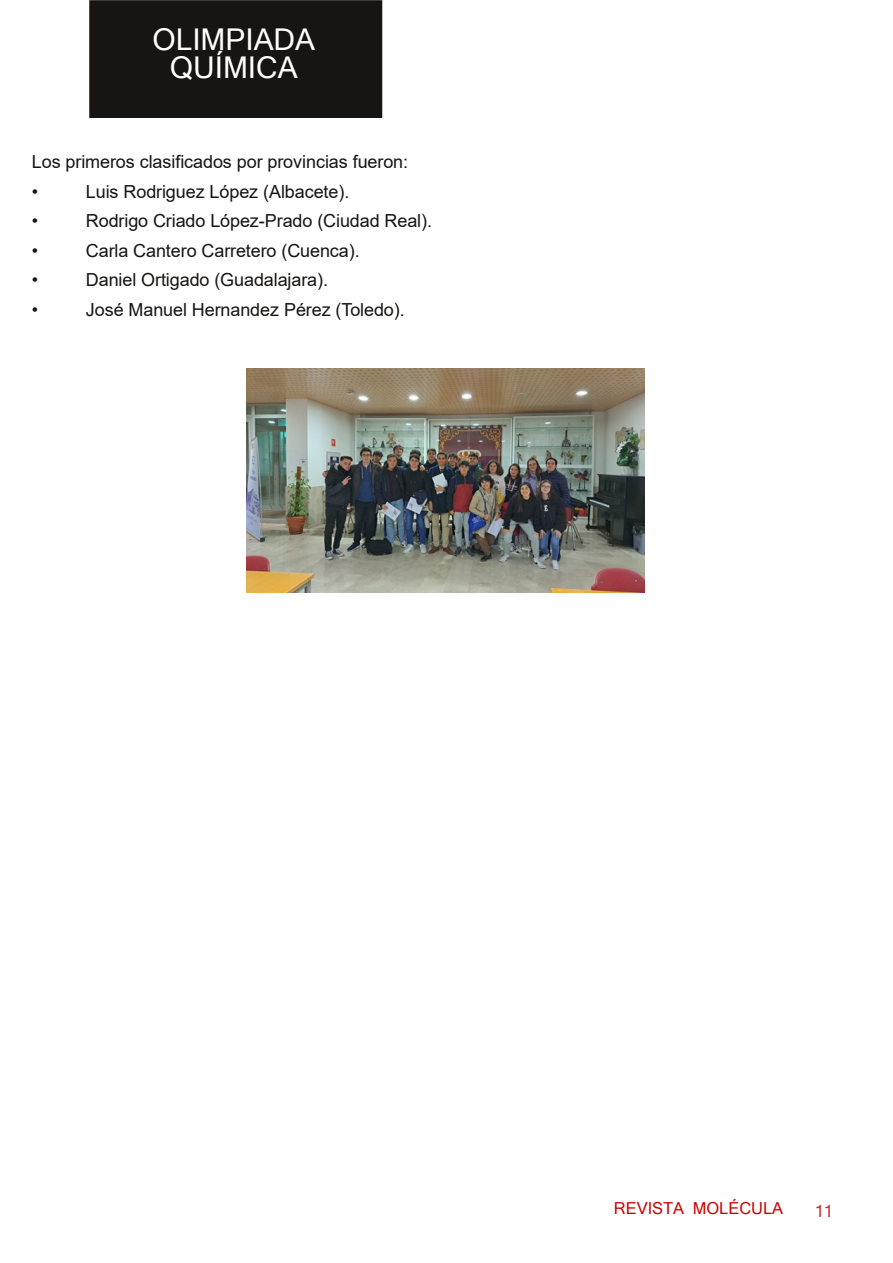
<style>
.page{position:relative;width:893px;height:1263px;background:#fff}
.page>*{position:absolute;margin:0;border:0;box-sizing:border-box;transform-origin:0 0}
.t1{font:30px/28.8px "Microsoft Sans Serif";color:#fff;text-align:center}
.t2{font:18px/29.4px "Arial";letter-spacing:-.005em;color:#171513}
.t3{font:16.5px "Microsoft Sans Serif";color:#cd0000}
.t4{font:16.5px "Microsoft Sans Serif";color:#cd2626}
</style>
<div class="page">
<div style="left:90px;top:1px;width:291px;height:116px;background:#171513"></div>
<div style="left:89px;top:0;width:293px;height:118px;border:2px solid #171513"></div>
<img style="left:247px;top:368px;width:397px;height:224px">
<h1 class="t1" style="left:152px;top:24px;width:164px">OLIMPIADA<br>QUÍMICA</h1>
<p class="t2" style="left:32px;top:147px;width:378px">Los primeros clasificados por provincias fueron: •</p>
<p class="t2" style="left:86px;top:177px;width:265px">Luis Rodriguez López (Albacete).</p>
<p class="t2" style="left:32px;top:206px;width:8px">•</p>
<p class="t2" style="left:86px;top:206px;width:348px">Rodrigo Criado López-Prado (Ciudad Real).</p>
<p class="t2" style="left:32px;top:236px;width:8px">•</p>
<p class="t2" style="left:86px;top:236px;width:275px">Carla Cantero Carretero (Cuenca).</p>
<p class="t2" style="left:32px;top:265px;width:8px">•</p>
<p class="t2" style="left:86px;top:265px;width:244px">Daniel Ortigado (Guadalajara).</p>
<p class="t2" style="left:32px;top:295px;width:8px">•</p>
<p class="t2" style="left:86px;top:295px;width:320px">José Manuel Hernandez Pérez (Toledo).</p>
<p class="t3" style="left:614px;top:1199px;width:171px">REVISTA MOLÉCULA</p>
<p class="t4" style="left:815px;top:1201px;width:20px">11</p>
</div>
